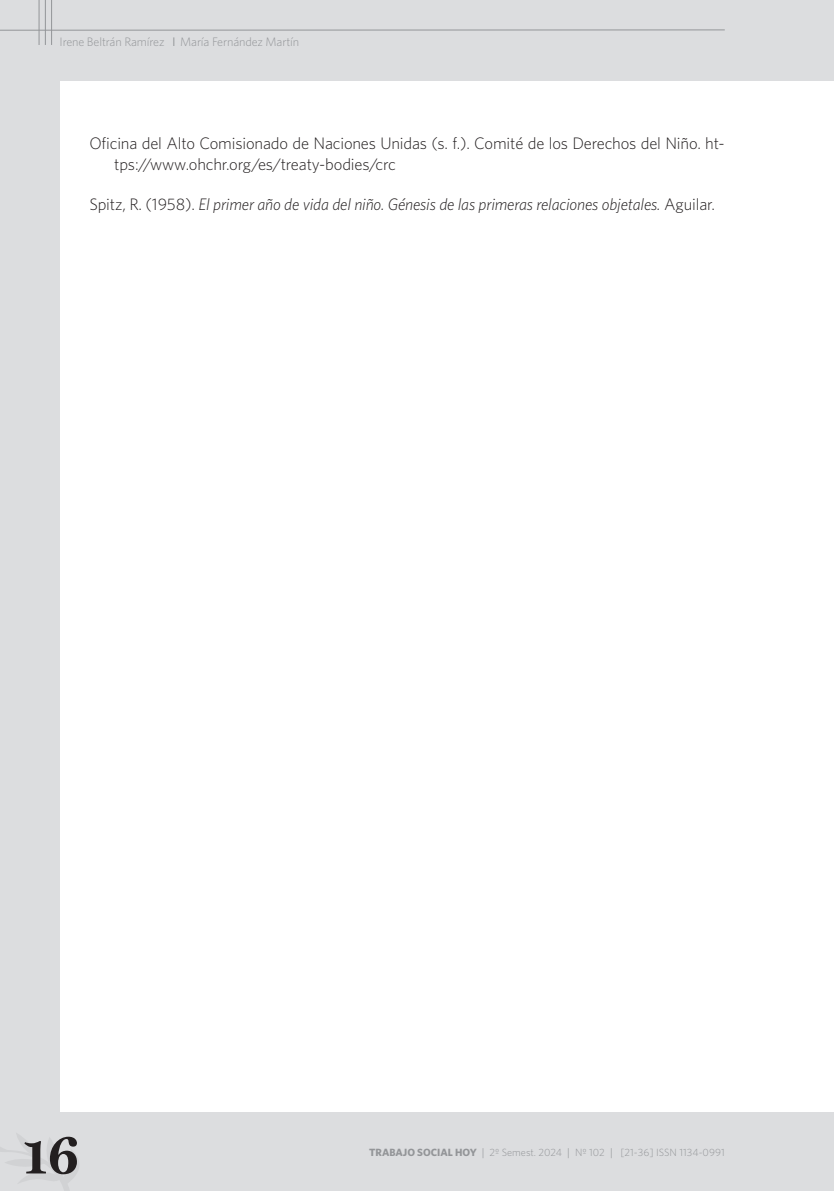
<style>
.page{position:relative;width:834px;height:1191px;background:#fff}
.page>*{position:absolute;margin:0;border:0;box-sizing:border-box;transform-origin:0 0}
.t1{font:700 52.5px "Miller Text";color:#231f20}
.t2{font:300 16.62px/20.1px "Whitney";letter-spacing:-.01em;color:#231f20}
.t3{font:italic 300 16.62px "Whitney";letter-spacing:-.01em;color:#231f20}
.t4{font:300 12.25px "Whitney";letter-spacing:-.01em;color:#939598}
.t5{font:300 10.5px "Whitney";color:#939598}
.s1{font-style:normal}
.s2{font-weight:700}
.s3{font-family:"Miller Text";font-weight:400}
</style>
<div class="page">
<div style="left:0;top:0;width:833px;height:1191px;background:#dcdddf"></div>
<div style="left:60px;top:81px;width:773px;height:1030px;background:#fff"></div>
<svg style="left:0;top:1134px;width:79px;height:57px"></svg>
<hr style="left:39px;top:0;width:1px;height:45px;background:#939598">
<hr style="left:0;top:30px;width:724px;height:1px;background:#939598">
<hr style="left:45px;top:0;width:1px;height:45px;background:#939598">
<hr style="left:51px;top:0;width:1px;height:45px;background:#939598">
<p class="t4" style="left:60px;top:34px;width:106px">Irene Beltrán Ramírez</p>
<p class="t4" style="left:180px;top:34px;width:121px">María Fernández Martín</p>
<p class="t2" style="left:114px;top:133px;width:612px;text-indent:-25px">Oficina del Alto Comisionado de Naciones Unidas (s. f.). Comité de los Derechos del Niño. ht&shy;tps://www.ohchr.org/es/treaty-bodies/crc</p>
<p class="t3" style="left:89px;top:193px;width:627px"><span class="s1">Spitz, R. (1958).</span> El primer año de vida del niño. Génesis de las primeras relaciones objetales. <span class="s1">Aguilar.</span></p>
<h1 class="t1" style="left:23px;top:1124px;width:57px">16</h1>
<p class="t5" style="left:369px;top:1145px;width:357px"><span class="s2">TRABAJO SOCIAL HOY</span> <span class="s3">|</span> 2º Semest. 2024 <span class="s3">|</span> Nº 102 <span class="s3">|</span> [21-36] ISSN 1134-0991</p>
</div>
